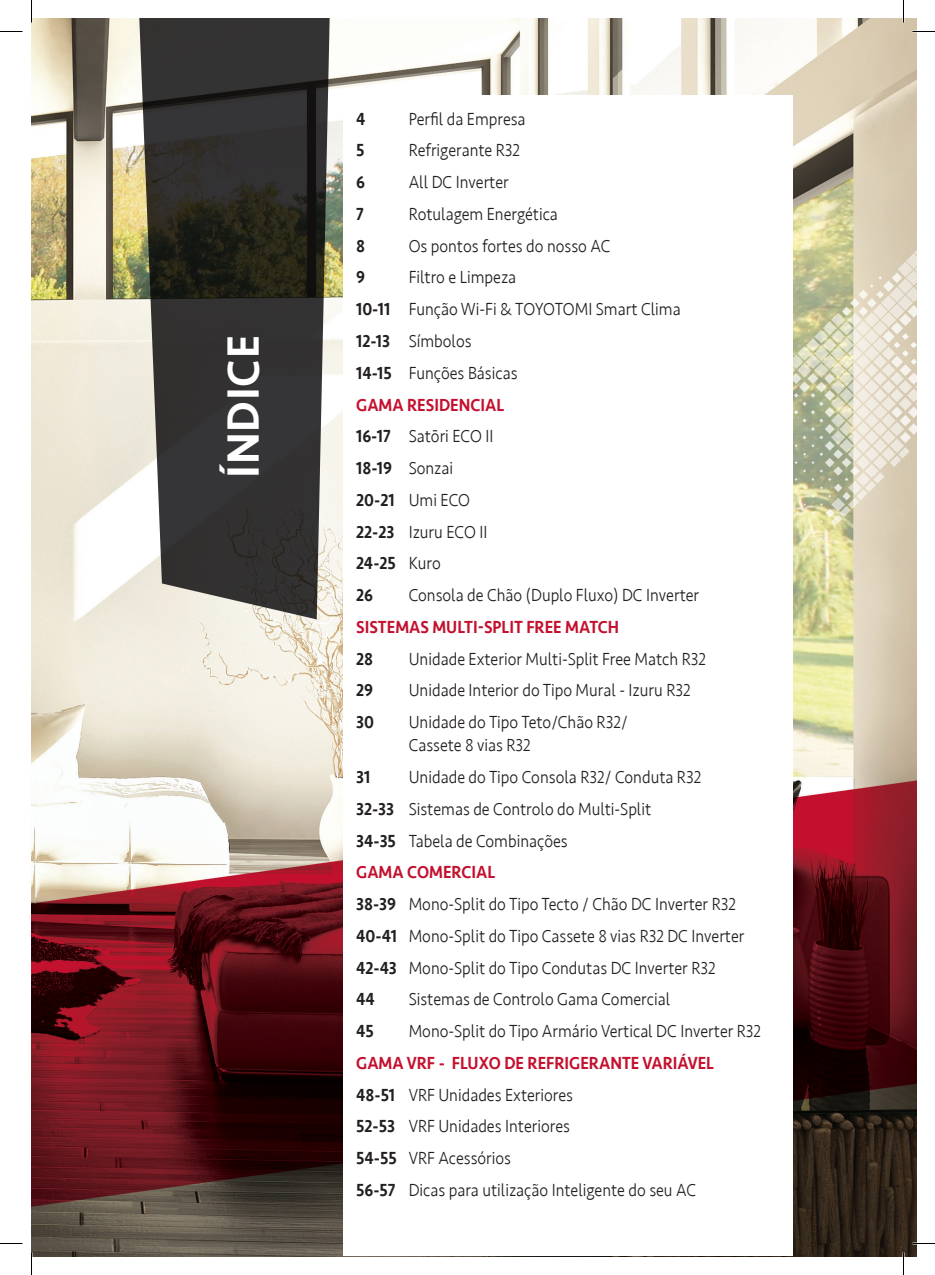
<style>
.page{position:relative;width:935px;height:1275px;background:#fff}
.page>*{position:absolute;margin:0;border:0;box-sizing:border-box;transform-origin:0 0}
.t1{font:500 46.5px "Seravek";letter-spacing:.02em;color:#fff;scale:.95 1}
.t2{font:300 18px/31.8px "Seravek";color:#231f20;scale:.9 1}
.t3{font:500 18px "Seravek";color:#c3102e;scale:.9 1}
.t4{font:500 18px "Seravek";color:#231f20;scale:.9 1}
.s1{font-weight:500}
.s2{font-weight:500;color:#c3102e}
</style>
<div class="page">
<img style="left:32px;top:19px;width:884px;height:1237px">
<svg style="left:793px;top:244px;width:123px;height:287px"></svg>
<svg style="left:139px;top:19px;width:191px;height:600px;fill:#333232"></svg>
<div style="left:343px;top:95px;width:450px;height:1161px;background:#fff"></div>
<hr style="left:912px;top:1242px;width:23px;height:2px;background:#fff">
<hr style="left:902px;top:0;width:2px;height:22px;background:#fff">
<hr style="left:902px;top:1252px;width:2px;height:23px;background:#fff">
<svg style="left:0;top:31px;width:22px;height:1px"></svg>
<svg style="left:912px;top:31px;width:23px;height:1px"></svg>
<svg style="left:0;top:1243px;width:22px;height:1px"></svg>
<svg style="left:912px;top:1243px;width:23px;height:1px"></svg>
<svg style="left:31px;top:0;width:1px;height:22px"></svg>
<svg style="left:31px;top:1252px;width:1px;height:23px"></svg>
<svg style="left:903px;top:0;width:1px;height:22px"></svg>
<svg style="left:903px;top:1252px;width:1px;height:23px"></svg>
<h1 class="t1" style="left:215px;top:478px;width:152px;rotate:-90deg">ÍNDICE</h1>
<p class="t4" style="left:356px;top:108px;width:12px">4</p>
<p class="t2" style="left:409px;top:103px;width:131px">Perfil da Empresa</p>
<p class="t4" style="left:356px;top:139px;width:11px">5</p>
<p class="t2" style="left:409px;top:135px;width:125px">Refrigerante R32</p>
<p class="t4" style="left:356px;top:171px;width:11px">6</p>
<p class="t2" style="left:409px;top:167px;width:113px">All DC Inverter</p>
<p class="t4" style="left:356px;top:203px;width:10px">7</p>
<p class="t2" style="left:409px;top:198px;width:167px">Rotulagem Energética</p>
<p class="t4" style="left:356px;top:235px;width:12px">8</p>
<p class="t2" style="left:409px;top:230px;width:226px">Os pontos fortes do nosso AC</p>
<p class="t4" style="left:356px;top:266px;width:11px">9</p>
<p class="t2" style="left:356px;top:262px;width:362px;text-indent:52px">Filtro e Limpeza<br><span class="s1">10-11</span> Função Wi-Fi &amp; TOYOTOMI Smart Clima<br><span class="s1">12-13</span> Símbolos<br><span class="s1">14-15</span> Funções Básicas<br><span class="s2">GAMA RESIDENCIAL<br></span><span class="s1">16-17</span> Satōri ECO II<br><span class="s1">18-19</span> Sonzai<br><span class="s1">20-21</span> Umi ECO<br><span class="s1">22-23</span> Izuru ECO II<br><span class="s1">24-25</span> Kuro<br><span class="s1">26</span></p>
<p class="t2" style="left:409px;top:579px;width:324px">Consola de Chão (Duplo Fluxo) DC Inverter</p>
<p class="t3" style="left:356px;top:616px;width:294px">SISTEMAS MULTI-SPLIT FREE MATCH</p>
<p class="t4" style="left:356px;top:647px;width:21px">28</p>
<p class="t2" style="left:409px;top:643px;width:332px">Unidade Exterior Multi-Split Free Match R32</p>
<p class="t4" style="left:356px;top:679px;width:20px">29</p>
<p class="t2" style="left:409px;top:675px;width:315px">Unidade Interior do Tipo Mural - Izuru R32</p>
<p class="t4" style="left:356px;top:711px;width:21px">30</p>
<p class="t2" style="left:409px;top:711px;width:245px;line-height:23.2px">Unidade do Tipo Teto/Chão R32/<br>Cassete 8 vias R32</p>
<p class="t4" style="left:356px;top:766px;width:17px">31</p>
<p class="t2" style="left:356px;top:761px;width:433px;text-indent:52px">Unidade do Tipo Consola R32/ Conduta R32<br><span class="s1">32-33</span> Sistemas de Controlo do Multi-Split<br><span class="s1">34-35</span> Tabela de Combinações<br><span class="s2">GAMA COMERCIAL<br></span><span class="s1">38-39</span> Mono-Split do Tipo Tecto / Chão DC Inverter R32<br><span class="s1">40-41</span> Mono-Split do Tipo Cassete 8 vias R32 DC Inverter <span class="s1">42-43</span> Mono-Split do Tipo Condutas DC Inverter R32<br><span class="s1">44</span></p>
<p class="t2" style="left:409px;top:984px;width:292px">Sistemas de Controlo Gama Comercial</p>
<p class="t4" style="left:356px;top:1020px;width:21px">45</p>
<p class="t2" style="left:409px;top:1015px;width:393px">Mono-Split do Tipo Armário Vertical DC Inverter R32</p>
<p class="t2" style="left:356px;top:1047px;width:399px"><span class="s2">GAMA VRF - FLUXO DE REFRIGERANTE VARIÁVEL </span><span class="s1">48-51</span> VRF Unidades Exteriores<br><span class="s1">52-53</span> VRF Unidades Interiores<br><span class="s1">54-55</span> VRF Acessórios<br><span class="s1">56-57</span> Dicas para utilização Inteligente do seu AC</p>
</div>
